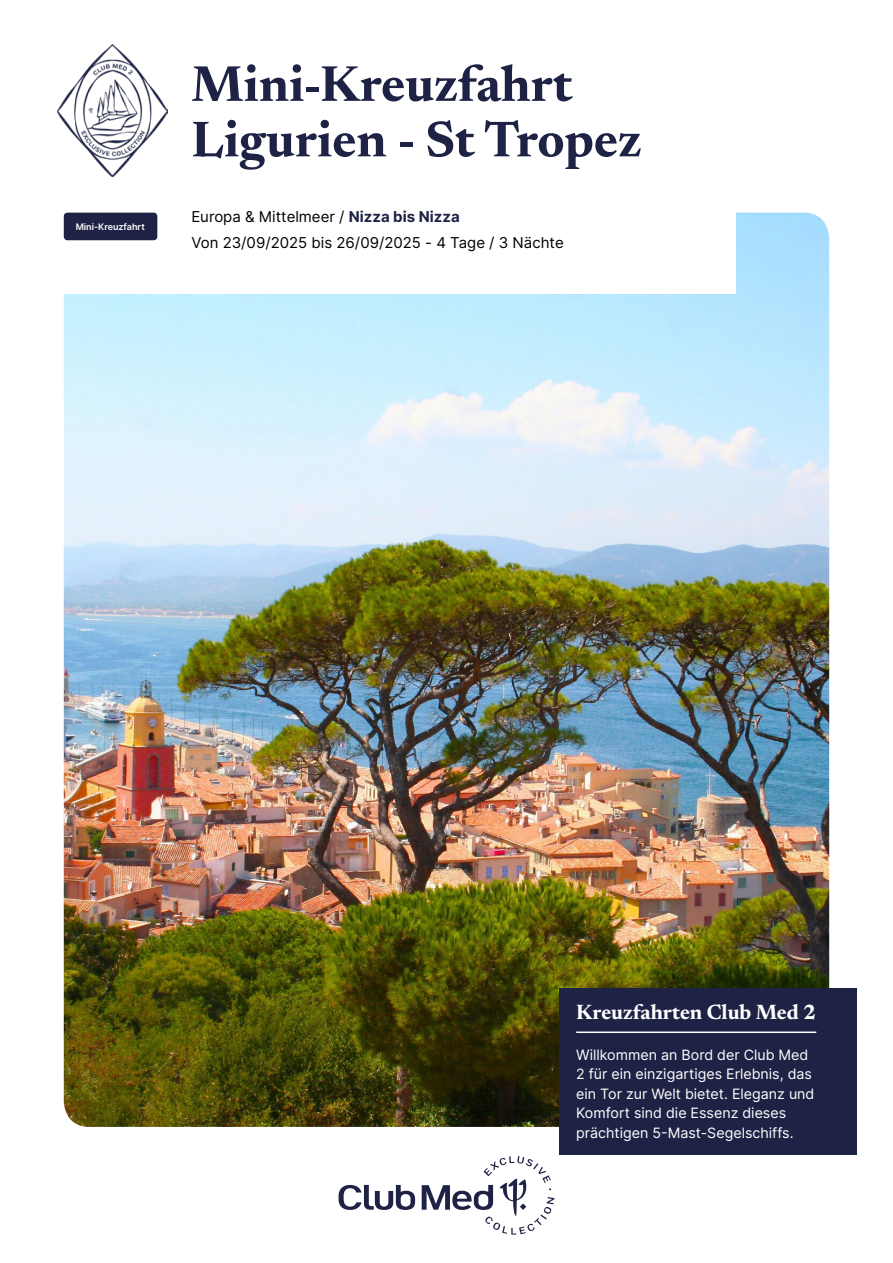
<style>
.page{position:relative;width:893px;height:1263px;background:#fff}
.page>*{position:absolute;margin:0;border:0;box-sizing:border-box;transform-origin:0 0}
.t1{font:700 51px/55.5px "Newsreader 24 pt";color:#1e2346}
.t2{font:700 21px "Newsreader 24 pt";color:#fff}
.t3{font:15px/25.2px "Inter";color:#000}
.t4{font:14.25px/19.5px "Inter";color:#fff}
.t5{font:600 9px "Inter";color:#fff}
.s1{font-weight:700;color:#1e2346}
</style>
<div class="page">
<img style="left:64px;top:213px;width:765px;height:914px">
<div style="left:559px;top:987px;width:298px;height:167px;background:#1e2346"></div>
<hr style="left:576px;top:1031px;width:240px;height:2px;background:#fff">
<div style="left:0;top:212px;width:736px;height:81px;background:#fff"></div>
<img style="left:57px;top:45px;width:111px;height:131px">
<div style="left:64px;top:213px;width:93px;height:27px;background:#1e2346;border-radius:4px"></div>
<svg style="left:339px;top:1156px;width:215px;height:78px"></svg>
<p class="t5" style="left:76px;top:220px;width:71px">Mini-Kreuzfahrt</p>
<h1 class="t1" style="left:191px;top:53px;width:451px">Mini-Kreuzfahrt<br>Ligurien - St Tropez</h1>
<p class="t3" style="left:191px;top:204px;width:374px">Europa &amp; Mittelmeer / <span class="s1">Nizza bis Nizza<br></span>Von 23/09/2025 bis 26/09/2025 - 4 Tage / 3 Nächte</p>
<h2 class="t2" style="left:576px;top:997px;width:242px">Kreuzfahrten Club Med 2</h2>
<p class="t4" style="left:576px;top:1044px;width:240px">Willkommen an Bord der Club Med 2 für ein einzigartiges Erlebnis, das ein Tor zur Welt bietet. Eleganz und Komfort sind die Essenz dieses prächtigen 5-Mast-Segelschiffs.</p>
</div>
